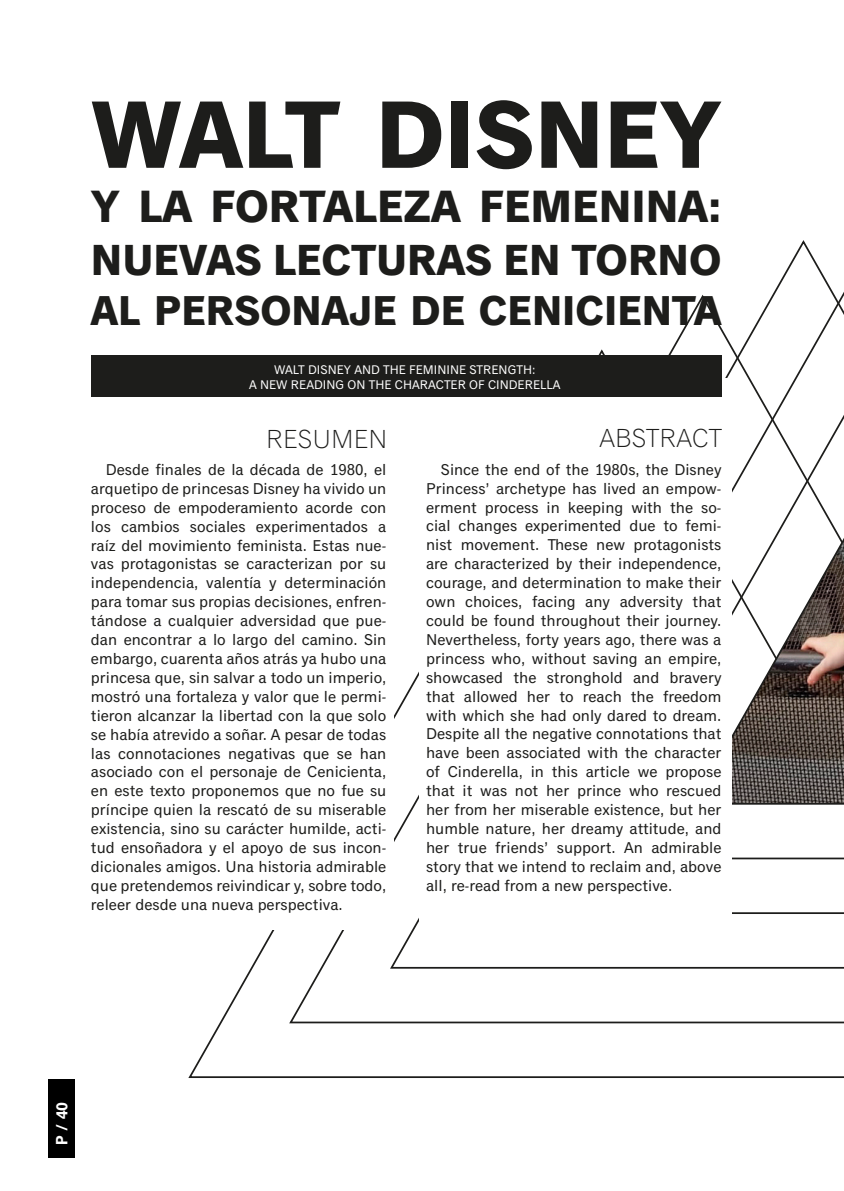
<style>
.page{position:relative;width:844px;height:1191px;background:#fff}
.page>*{position:absolute;margin:0;border:0;box-sizing:border-box;transform-origin:0 0}
.t1{font:700 96.25px "Classic Grotesque Pro";color:#1d1d1b}
.t2{font:700 45.5px "Classic Grotesque Pro";color:#1d1d1b}
.t3{font:700 43.75px "Classic Grotesque Pro";color:#1d1d1b}
.t4{font:700 42px "Classic Grotesque Pro";color:#1d1d1b}
.t5{font:300 26.25px "Classic Grotesque Pro";color:#1d1d1b}
.Estilo_de_párrafo_1{font:15.75px/18.9px "Classic Grotesque Pro";color:#1d1d1b;text-align:justify}
.t6{font:700 15.75px "Univers LT Std";color:#fff}
.t7{font:12.6px "Classic Grotesque Pro";color:#fff}
</style>
<div class="page">
<svg style="left:289px;top:930px;width:554px;height:94px"></svg>
<svg style="left:388px;top:671px;width:455px;height:298px"></svg>
<svg style="left:731px;top:860px;width:112px;height:55px"></svg>
<svg style="left:598px;top:317px;width:245px;height:543px"></svg>
<svg style="left:690px;top:240px;width:153px;height:565px"></svg>
<div style="left:49px;top:1079px;width:26px;height:78px;background:#000"></div>
<div style="left:419px;top:378px;width:312px;height:545px;background:#fff"></div>
<div style="left:79px;top:415px;width:315px;height:514px;background:#fff"></div>
<div style="left:91px;top:355px;width:630px;height:42px;background:#1d1d1b"></div>
<p class="t1" style="left:91px;top:81px;width:632px">WALT DISNEY</p>
<p class="t2" style="left:91px;top:181px;width:632px">Y LA FORTALEZA FEMENINA:</p>
<p class="t3" style="left:91px;top:235px;width:632px">NUEVAS LECTURAS EN TORNO</p>
<p class="t4" style="left:91px;top:287px;width:631px">AL PERSONAJE DE CENICIENTA</p>
<p class="t7" style="left:274px;top:362px;width:263px">WALT DISNEY AND THE FEMININE STRENGTH:</p>
<p class="t7" style="left:249px;top:377px;width:313px">A NEW READING ON THE CHARACTER OF CINDERELLA</p>
<p class="t5" style="left:266px;top:424px;width:123px">RESUMEN</p>
<p class="t5" style="left:599px;top:422px;width:124px">ABSTRACT</p>
<p class="Estilo_de_párrafo_1" style="left:91px;top:461px;width:297px;text-indent:15px">Desde finales de la década de 1980, el arquetipo de princesas Disney ha vivido un proceso de empoderamiento acorde con los cambios sociales experimentados a raíz del movimiento feminista. Estas nue&shy;vas protagonistas se caracterizan por su independencia, valentía y determinación para tomar sus propias decisiones, enfren&shy;tándose a cualquier adversidad que pue&shy;dan encontrar a lo largo del camino. Sin embargo, cuarenta años atrás ya hubo una princesa que, sin salvar a todo un imperio, mostró una fortaleza y valor que le permi&shy;tieron alcanzar la libertad con la que solo se había atrevido a soñar. A pesar de todas las connotaciones negativas que se han asociado con el personaje de Cenicienta, en este texto proponemos que no fue su príncipe quien la rescató de su miserable existencia, sino su carácter humilde, acti&shy;tud ensoñadora y el apoyo de sus incon&shy;dicionales amigos. Una historia admirable que pretendemos reivindicar y, sobre todo, releer desde una nueva perspectiva.</p>
<p class="Estilo_de_párrafo_1" style="left:426px;top:460px;width:297px;text-indent:15px">Since the end of the 1980s, the Disney Princess’ archetype has lived an empow&shy;erment process in keeping with the so&shy;cial changes experimented due to femi&shy;nist movement. These new protagonists are characterized by their independence, courage, and determination to make their own choices, facing any adversity that could be found throughout their journey.<br>Nevertheless, forty years ago, there was a princess who, without saving an empire, showcased the stronghold and bravery that allowed her to reach the freedom with which she had only dared to dream.<br>Despite all the negative connotations that have been associated with the character of Cinderella, in this article we propose that it was not her prince who rescued her from her miserable existence, but her humble nature, her dreamy attitude, and her true friends’ support. An admirable story that we intend to reclaim and, above all, re-read from a new perspective.</p>
<p class="t6" style="left:53px;top:1144px;width:44px;rotate:-90deg">P / 40</p>
</div>
